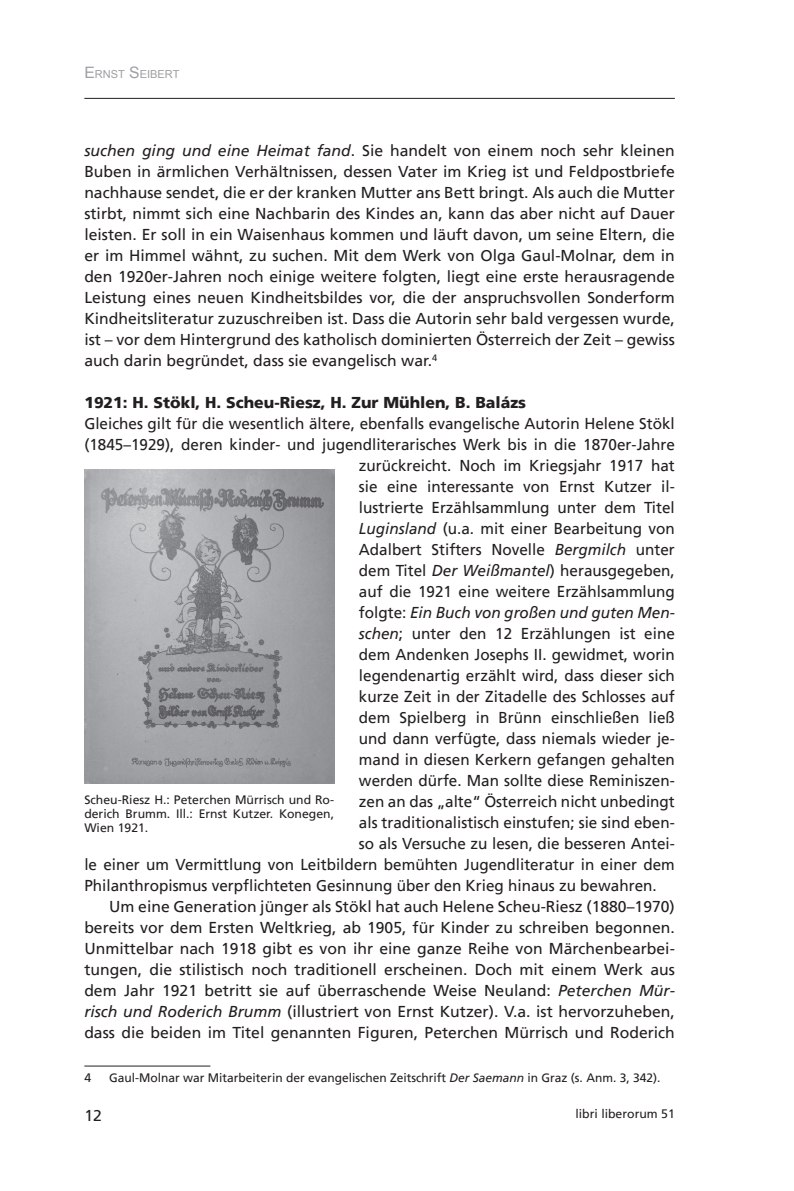
<style>
.page{position:relative;width:794px;height:1191px;background:#fff}
.page>*{position:absolute;margin:0;border:0;box-sizing:border-box;transform-origin:0 0}
.t1{font:15.75px/21px "Frutiger";color:#231f20;text-align:justify}
.t2{font:900 15.75px "Frutiger";color:#231f20}
.t3{font:italic 15.75px "Frutiger";color:#231f20}
.t4{font:12.25px/14px "Frutiger";color:#231f20;text-align:justify}
.t5{font:11.03px "Arial";color:#9d9fa2}
.s1{font-size:15.75px}
.s2{font-style:italic}
.s3{font-style:normal}
</style>
<div class="page">
<hr style="left:84px;top:98px;width:591px;height:1px;background:#231f20">
<hr style="left:84px;top:1065px;width:126px;height:1px;background:#231f20">
<img style="left:84px;top:469px;width:250px;height:314px">
<p class="t5" style="left:84px;top:67px;width:97px"><span class="s1">E</span>RNST <span class="s1">S</span>EIBERT</p>
<p class="t1" style="left:84px;top:140px;width:592px"><span class="s2">suchen ging und eine Heimat fand</span>. Sie handelt von einem noch sehr kleinen Buben in ärmlichen Verhältnissen, dessen Vater im Krieg ist und Feldpostbriefe nachhause sendet, die er der kranken Mutter ans Bett bringt. Als auch die Mutter stirbt, nimmt sich eine Nachbarin des Kindes an, kann das aber nicht auf Dauer leisten. Er soll in ein Waisenhaus kommen und läuft davon, um seine Eltern, die er im Himmel wähnt, zu suchen. Mit dem Werk von Olga Gaul-Molnar, dem in den 1920er-Jahren noch einige weitere folgten, liegt eine erste herausragende Leistung eines neuen Kindheitsbildes vor, die der anspruchsvollen Sonderform Kindheitsliteratur zuzuschreiben ist. Dass die Autorin sehr bald vergessen wurde, ist – vor dem Hintergrund des katholisch dominierten Österreich der Zeit – gewiss auch darin begründet, dass sie evangelisch war.<sup>4</sup></p>
<p class="t2" style="left:84px;top:393px;width:443px">1921: H. Stökl, H. Scheu-Riesz, H. Zur Mühlen, B. Balázs</p>
<p class="t1" style="left:84px;top:413px;width:592px">Gleiches gilt für die wesentlich ältere, ebenfalls evangelische Autorin Helene Stökl</p>
<p class="t1" style="left:84px;top:434px;width:592px">(1845–1929), deren kinder- und jugendliterarisches Werk bis in die 1870er-Jahre</p>
<p class="t1" style="left:359px;top:455px;width:317px">zurückreicht. Noch im Kriegsjahr 1917 hat</p>
<p class="t1" style="left:359px;top:476px;width:317px">sie eine interessante von Ernst Kutzer il-</p>
<p class="t1" style="left:359px;top:497px;width:317px">lustrierte Erzählsammlung unter dem Titel</p>
<p class="t1" style="left:359px;top:518px;width:317px"><span class="s2">Luginsland</span> (u.a. mit einer Bearbeitung von</p>
<p class="t1" style="left:359px;top:539px;width:317px">Adalbert Stifters Novelle <span class="s2">Bergmilch</span> unter</p>
<p class="t1" style="left:359px;top:560px;width:317px">dem Titel <span class="s2">Der Weißmantel</span>) herausgegeben,</p>
<p class="t1" style="left:359px;top:581px;width:317px">auf die 1921 eine weitere Erzählsammlung</p>
<p class="t3" style="left:359px;top:603px;width:317px"><span class="s3">folgte:</span> Ein Buch von großen und guten Men-</p>
<p class="t1" style="left:359px;top:623px;width:317px"><span class="s2">schen</span>; unter den 12 Erzählungen ist eine</p>
<p class="t1" style="left:359px;top:644px;width:317px">dem Andenken Josephs II. gewidmet, worin</p>
<p class="t1" style="left:359px;top:665px;width:317px">legendenartig erzählt wird, dass dieser sich</p>
<p class="t1" style="left:359px;top:686px;width:317px">kurze Zeit in der Zitadelle des Schlosses auf</p>
<p class="t1" style="left:359px;top:707px;width:317px">dem Spielberg in Brünn einschließen ließ</p>
<p class="t1" style="left:359px;top:728px;width:317px">und dann verfügte, dass niemals wieder je-</p>
<p class="t1" style="left:359px;top:749px;width:317px">mand in diesen Kerkern gefangen gehalten</p>
<p class="t1" style="left:359px;top:770px;width:317px">werden dürfe. Man sollte diese Reminiszen-</p>
<p class="t1" style="left:359px;top:791px;width:317px">zen an das „alte“ Österreich nicht unbedingt</p>
<p class="t1" style="left:359px;top:812px;width:317px">als traditionalistisch einstufen; sie sind eben-</p>
<p class="t1" style="left:359px;top:833px;width:317px">so als Versuche zu lesen, die besseren Antei-</p>
<p class="t1" style="left:84px;top:854px;width:592px">le einer um Vermittlung von Leitbildern bemühten Jugendliteratur in einer dem</p>
<p class="t1" style="left:84px;top:875px;width:574px">Philanthropismus verpflichteten Gesinnung über den Krieg hinaus zu bewahren.</p>
<p class="t1" style="left:109px;top:896px;width:567px">Um eine Generation jünger als Stökl hat auch Helene Scheu-Riesz (1880–1970)</p>
<p class="t1" style="left:84px;top:917px;width:592px">bereits vor dem Ersten Weltkrieg, ab 1905, für Kinder zu schreiben begonnen.</p>
<p class="t1" style="left:84px;top:938px;width:592px">Unmittelbar nach 1918 gibt es von ihr eine ganze Reihe von Märchenbearbei-</p>
<p class="t1" style="left:84px;top:959px;width:592px">tungen, die stilistisch noch traditionell erscheinen. Doch mit einem Werk aus</p>
<p class="t1" style="left:84px;top:980px;width:592px">dem Jahr 1921 betritt sie auf überraschende Weise Neuland: <span class="s2">Peterchen Mür-</span></p>
<p class="t1" style="left:84px;top:1001px;width:592px"><span class="s2">risch und Roderich Brumm</span> (illustriert von Ernst Kutzer). V.a. ist hervorzuheben,</p>
<p class="t1" style="left:84px;top:1022px;width:592px">dass die beiden im Titel genannten Figuren, Peterchen Mürrisch und Roderich</p>
<p class="t4" style="left:84px;top:1070px;width:8px">4</p>
<p class="t4" style="left:109px;top:1070px;width:553px">Gaul-Molnar war Mitarbeiterin der evangelischen Zeitschrift <span class="s2">Der Saemann</span> in Graz (s. Anm. 3, 342).</p>
<p class="t4" style="left:84px;top:792px;width:251px">Scheu-Riesz H.: Peterchen Mürrisch und Ro&shy;derich Brumm. Ill.: Ernst Kutzer. Konegen, Wien 1921.</p>
<p class="t1" style="left:84px;top:1104px;width:19px">12</p>
<p class="t4" style="left:575px;top:1107px;width:101px">libri liberorum 51</p>
</div>
